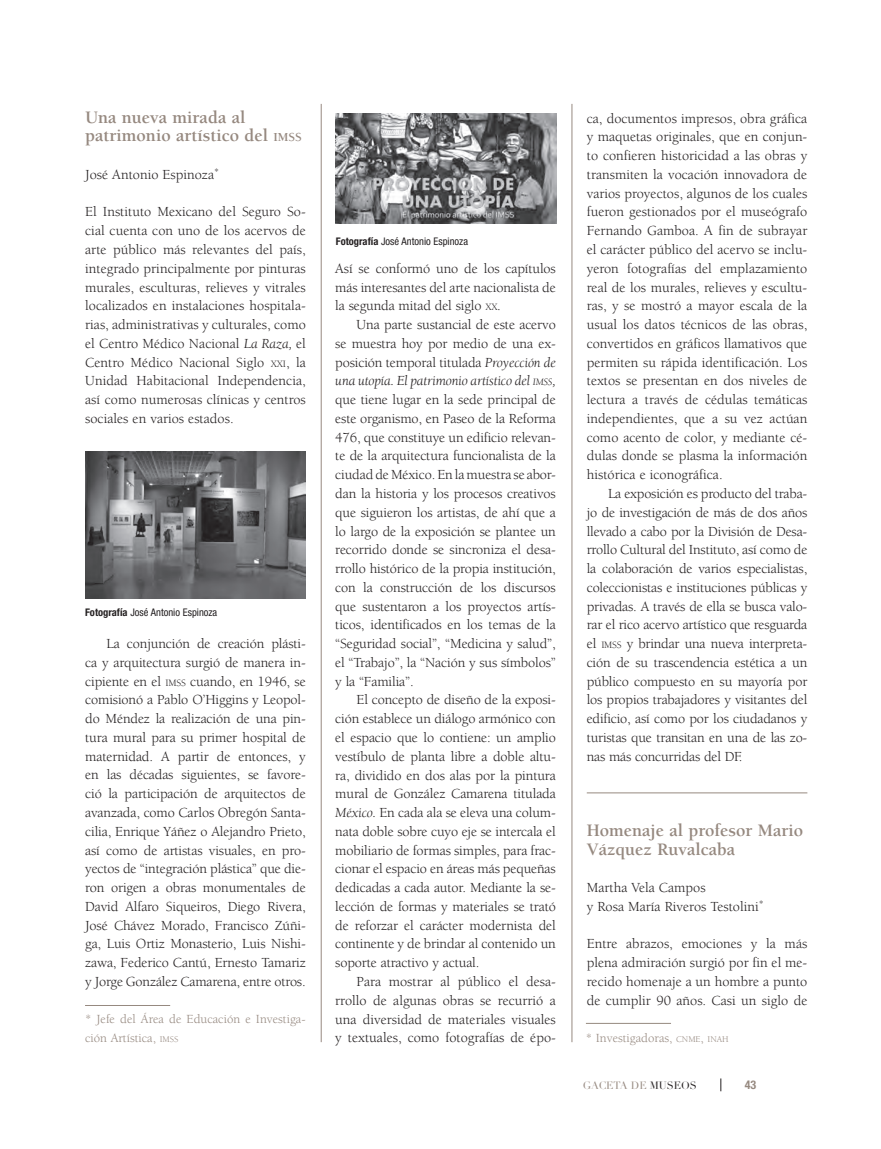
<style>
.page{position:relative;width:881px;height:1149px;background:#fff}
.page>*{position:absolute;margin:0;border:0;box-sizing:border-box;transform-origin:0 0}
.t1{font:700 18px/18.8px "Berkeley";color:#968980}
.t2{font:14.25px/18.8px "Berkeley";letter-spacing:-.01em;color:#231f20;text-align:justify}
.t3{font:italic 14.25px "Berkeley";letter-spacing:-.01em;color:#231f20}
.t4{font:12.75px/18.8px "Berkeley";color:#968980}
.t5{font:700 condensed 12px "Helvetica Neue";color:#968980}
.t6{font:condensed 10.5px "Helvetica Neue";color:#231f20}
.t7{font:10.5px "Didot LH";letter-spacing:-.005em;color:#968980}
.s1{font-size:12.6px}
.s2{font-style:italic}
.s3{font-size:10.05px}
.s4{font-weight:700}
.s5{font-size:8.85px}
.s6{font-style:inherit}
.s7{color:#231f20}
</style>
<div class="page">
<svg style="left:720px;top:1078px;width:1px;height:12px"></svg>
<hr style="left:571px;top:104px;width:1px;height:937px;background:#968980">
<hr style="left:321px;top:104px;width:1px;height:937px;background:#968980">
<hr style="left:586px;top:792px;width:221px;height:1px;background:#968980">
<hr style="left:85px;top:1004px;width:85px;height:1px;background:#968980">
<img style="left:85px;top:451px;width:220px;height:147px">
<img style="left:335px;top:113px;width:221px;height:110px">
<hr style="left:585px;top:1022px;width:85px;height:1px;background:#968980">
<p class="t1" style="left:85px;top:108px;width:218px">Una nueva mirada al patrimonio artístico del <span class="s1">IMSS</span></p>
<p class="t2" style="left:85px;top:165px;width:135px">José Antonio Espinoza<sup>*</sup></p>
<p class="t2" style="left:85px;top:203px;width:222px">El Instituto Mexicano del Seguro So&shy;cial cuenta con uno de los acervos de arte público más relevantes del país, integrado principalmente por pinturas murales, esculturas, relieves y vitrales localizados en instalaciones hospitala&shy;rias, administrativas y culturales, como el Centro Médico Nacional <span class="s2">La Raza,</span> el Centro Médico Nacional Siglo <span class="s3">XXI</span>, la Unidad Habitacional Independencia, así como numerosas clínicas y centros sociales en varios estados.</p>
<p class="t6" style="left:85px;top:605px;width:134px"><span class="s4">Fotografía</span> José Antonio Espinoza</p>
<p class="t2" style="left:85px;top:634px;width:222px;text-indent:21px">La conjunción de creación plásti&shy;ca y arquitectura surgió de manera in&shy;cipiente en el <span class="s3">IMSS</span> cuando, en 1946, se comisionó a Pablo O’Higgins y Leopol&shy;do Méndez la realización de una pin&shy;tura mural para su primer hospital de maternidad. A partir de entonces, y en las décadas siguientes, se favore&shy;ció la participación de arquitectos de avanzada, como Carlos Obregón Santa&shy;cilia, Enrique Yáñez o Alejandro Prieto, así como de artistas visuales, en pro&shy;yectos de “integración plástica” que die&shy;ron origen a obras monumentales de David Alfaro Siqueiros, Diego Rivera, José Chávez Morado, Francisco Zúñi&shy;ga, Luis Ortiz Monasterio, Luis Nishi&shy;zawa, Federico Cantú, Ernesto Tamariz y Jorge González Camarena, entre otros.</p>
<p class="t4" style="left:85px;top:1009px;width:222px">* Jefe del Área de Educación e Investiga&shy;ción Artística, <span class="s5">IMSS</span></p>
<p class="t6" style="left:336px;top:235px;width:134px"><span class="s4">Fotografía</span> José Antonio Espinoza</p>
<p class="t2" style="left:335px;top:259px;width:222px">Así se conformó uno de los capítulos</p>
<p class="t2" style="left:335px;top:278px;width:222px">más interesantes del arte nacionalista de</p>
<p class="t2" style="left:335px;top:297px;width:167px">la segunda mitad del siglo <span class="s3">XX</span>.</p>
<p class="t2" style="left:356px;top:315px;width:201px">Una parte sustancial de este acervo</p>
<p class="t2" style="left:335px;top:334px;width:222px">se muestra hoy por medio de una ex-</p>
<p class="t2" style="left:335px;top:353px;width:222px">posición temporal titulada <span class="s2">Proyección de</span></p>
<p class="t3" style="left:335px;top:373px;width:222px">una utopía. El patrimonio artístico del <span class="s3">IMSS</span>,</p>
<p class="t2" style="left:335px;top:390px;width:222px">que tiene lugar en la sede principal de</p>
<p class="t2" style="left:335px;top:409px;width:222px">este organismo, en Paseo de la Reforma</p>
<p class="t2" style="left:335px;top:428px;width:222px">476, que constituye un edificio relevan-</p>
<p class="t2" style="left:335px;top:447px;width:222px">te de la arquitectura funcionalista de la</p>
<p class="t2" style="left:335px;top:465px;width:222px">ciudad de México. En la muestra se abor-</p>
<p class="t2" style="left:335px;top:484px;width:222px">dan la historia y los procesos creativos</p>
<p class="t2" style="left:335px;top:503px;width:222px">que siguieron los artistas, de ahí que a</p>
<p class="t2" style="left:335px;top:522px;width:222px">lo largo de la exposición se plantee un</p>
<p class="t2" style="left:335px;top:540px;width:222px">recorrido donde se sincroniza el desa-</p>
<p class="t2" style="left:335px;top:559px;width:222px">rrollo histórico de la propia institución,</p>
<p class="t2" style="left:335px;top:578px;width:222px">con la construcción de los discursos</p>
<p class="t2" style="left:335px;top:597px;width:222px">que sustentaron a los proyectos artís-</p>
<p class="t2" style="left:335px;top:615px;width:222px">ticos, identificados en los temas de la</p>
<p class="t2" style="left:335px;top:634px;width:222px">“Seguridad social”, “Medicina y salud”,</p>
<p class="t2" style="left:335px;top:653px;width:222px">el “Trabajo”, la “Nación y sus símbolos”</p>
<p class="t2" style="left:335px;top:672px;width:80px">y la “Familia”.</p>
<p class="t2" style="left:356px;top:690px;width:201px">El concepto de diseño de la exposi-</p>
<p class="t2" style="left:335px;top:709px;width:222px">ción establece un diálogo armónico con</p>
<p class="t2" style="left:335px;top:728px;width:222px">el espacio que lo contiene: un amplio</p>
<p class="t2" style="left:335px;top:747px;width:222px">vestíbulo de planta libre a doble altu-</p>
<p class="t2" style="left:335px;top:765px;width:222px">ra, dividido en dos alas por la pintura</p>
<p class="t2" style="left:335px;top:784px;width:222px">mural de González Camarena titulada</p>
<p class="t2" style="left:335px;top:803px;width:222px"><span class="s2">México.</span> En cada ala se eleva una colum-</p>
<p class="t2" style="left:335px;top:822px;width:222px">nata doble sobre cuyo eje se intercala el</p>
<p class="t2" style="left:335px;top:840px;width:222px">mobiliario de formas simples, para frac-</p>
<p class="t2" style="left:335px;top:859px;width:222px">cionar el espacio en áreas más pequeñas</p>
<p class="t2" style="left:335px;top:878px;width:222px">dedicadas a cada autor. Mediante la se-</p>
<p class="t2" style="left:335px;top:897px;width:222px">lección de formas y materiales se trató</p>
<p class="t2" style="left:335px;top:915px;width:222px">de reforzar el carácter modernista del</p>
<p class="t2" style="left:335px;top:934px;width:222px">continente y de brindar al contenido un</p>
<p class="t2" style="left:335px;top:953px;width:146px">soporte atractivo y actual.</p>
<p class="t2" style="left:356px;top:972px;width:201px">Para mostrar al público el desa-</p>
<p class="t2" style="left:335px;top:990px;width:222px">rrollo de algunas obras se recurrió a</p>
<p class="t2" style="left:335px;top:1009px;width:222px">una diversidad de materiales visuales</p>
<p class="t2" style="left:335px;top:1028px;width:222px">y textuales, como fotografías de épo-</p>
<p class="t2" style="left:586px;top:109px;width:222px">ca, documentos impresos, obra gráfica</p>
<p class="t2" style="left:586px;top:128px;width:222px">y maquetas originales, que en conjun-</p>
<p class="t2" style="left:586px;top:147px;width:222px">to confieren historicidad a las obras y</p>
<p class="t2" style="left:586px;top:165px;width:222px">transmiten la vocación innovadora de</p>
<p class="t2" style="left:586px;top:184px;width:222px">varios proyectos, algunos de los cuales</p>
<p class="t2" style="left:586px;top:203px;width:222px">fueron gestionados por el museógrafo</p>
<p class="t2" style="left:586px;top:222px;width:222px">Fernando Gamboa. A fin de subrayar</p>
<p class="t2" style="left:586px;top:240px;width:222px">el carácter público del acervo se inclu-</p>
<p class="t2" style="left:586px;top:259px;width:222px">yeron fotografías del emplazamiento</p>
<p class="t2" style="left:586px;top:278px;width:222px">real de los murales, relieves y escultu-</p>
<p class="t2" style="left:586px;top:297px;width:222px">ras, y se mostró a mayor escala de la</p>
<p class="t2" style="left:586px;top:315px;width:222px">usual los datos técnicos de las obras,</p>
<p class="t2" style="left:586px;top:334px;width:222px">convertidos en gráficos llamativos que</p>
<p class="t2" style="left:586px;top:353px;width:222px">permiten su rápida identificación. Los</p>
<p class="t2" style="left:586px;top:372px;width:222px">textos se presentan en dos niveles de</p>
<p class="t2" style="left:586px;top:390px;width:222px">lectura a través de cédulas temáticas</p>
<p class="t2" style="left:586px;top:409px;width:222px">independientes, que a su vez actúan</p>
<p class="t2" style="left:586px;top:428px;width:222px">como acento de color, y mediante cé-</p>
<p class="t2" style="left:586px;top:447px;width:222px">dulas donde se plasma la información</p>
<p class="t2" style="left:586px;top:465px;width:137px">histórica e iconográfica.</p>
<p class="t2" style="left:608px;top:484px;width:201px">La exposición es producto del traba-</p>
<p class="t2" style="left:586px;top:503px;width:222px">jo de investigación de más de dos años</p>
<p class="t2" style="left:586px;top:522px;width:222px">llevado a cabo por la División de Desa-</p>
<p class="t2" style="left:586px;top:540px;width:222px">rrollo Cultural del Instituto, así como de</p>
<p class="t2" style="left:586px;top:559px;width:222px">la colaboración de varios especialistas,</p>
<p class="t2" style="left:586px;top:578px;width:222px">coleccionistas e instituciones públicas y</p>
<p class="t2" style="left:586px;top:597px;width:222px">privadas. A través de ella se busca valo-</p>
<p class="t2" style="left:586px;top:615px;width:222px">rar el rico acervo artístico que resguarda</p>
<p class="t2" style="left:586px;top:634px;width:222px">el <span class="s3">IMSS</span> y brindar una nueva interpreta-</p>
<p class="t2" style="left:586px;top:653px;width:222px">ción de su trascendencia estética a un</p>
<p class="t2" style="left:586px;top:672px;width:222px">público compuesto en su mayoría por</p>
<p class="t2" style="left:586px;top:690px;width:222px">los propios trabajadores y visitantes del</p>
<p class="t2" style="left:586px;top:709px;width:222px">edificio, así como por los ciudadanos y</p>
<p class="t2" style="left:586px;top:728px;width:222px">turistas que transitan en una de las zo-</p>
<p class="t2" style="left:586px;top:747px;width:157px">nas más concurridas del DF.</p>
<p class="t1" style="left:586px;top:820px;width:218px">Homenaje al profesor Mario<br>Vázquez Ruvalcaba</p>
<p class="t2" style="left:586px;top:878px;width:178px">Martha Vela Campos<br>y Rosa María Riveros Testolini<sup>*</sup></p>
<p class="t2" style="left:586px;top:934px;width:222px">Entre abrazos, emociones y la más plena admiración surgió por fin el me&shy;recido homenaje a un hombre a punto de cumplir 90 años. Casi un siglo de</p>
<p class="t4" style="left:585px;top:1028px;width:144px">* Investigadoras, <span class="s5">CNME</span><span class="s6">,</span> <span class="s5">INAH</span></p>
<p class="t7" style="left:582px;top:1078px;width:115px">GACETA DE <span class="s7">MUSEOS</span></p>
<p class="t5" style="left:744px;top:1077px;width:13px">43</p>
</div>
